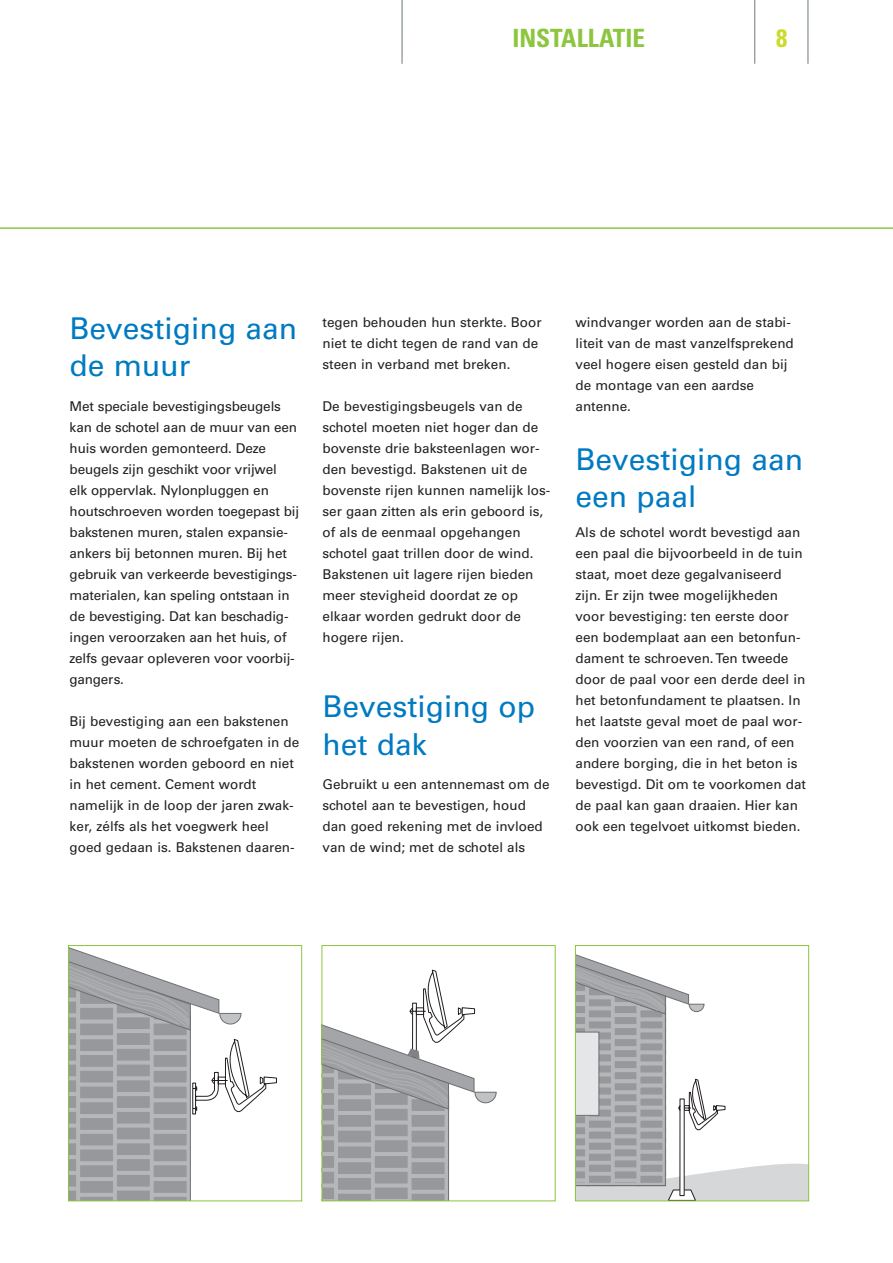
<style>
.page{position:relative;width:893px;height:1263px;background:#fff}
.page>*{position:absolute;margin:0;border:0;box-sizing:border-box;transform-origin:0 0}
.t1{font:30px/37.5px "Univers";color:#007ac2}
.t2{font:700 condensed 25.2px "Univers";color:#8cc63f}
.t3{font:700 condensed 25.2px "Univers";color:#cadb2a}
.t4{font:13.5px/21px "Univers";color:#231f20}
</style>
<div class="page">
<hr style="left:807px;top:0;width:1px;height:64px;background:#6d7980">
<hr style="left:754px;top:0;width:1px;height:64px;background:#6d7980">
<hr style="left:401px;top:0;width:1px;height:64px;background:#6d7980">
<hr style="left:0;top:227px;width:892px;height:2px;background:#8cc63f">
<svg style="left:68px;top:947px;width:209px;height:255px"></svg>
<div style="left:68px;top:945px;width:234px;height:256px;border:1px solid #8cc63f"></div>
<svg style="left:323px;top:970px;width:173px;height:229px"></svg>
<div style="left:321px;top:945px;width:234px;height:256px;border:1px solid #8cc63f"></div>
<svg style="left:577px;top:954px;width:230px;height:245px"></svg>
<div style="left:575px;top:945px;width:234px;height:256px;border:1px solid #8cc63f"></div>
<h2 class="t2" style="left:512px;top:29px;width:134px">INSTALLATIE</h2>
<h2 class="t3" style="left:776px;top:29px;width:13px">8</h2>
<h1 class="t1" style="left:70px;top:312px;width:229px">Bevestiging aan de muur</h1>
<p class="t4" style="left:70px;top:397px;width:231px">Met speciale bevestigingsbeugels kan de schotel aan de muur van een huis worden gemonteerd. Deze beugels zijn geschikt voor vrijwel<br>elk oppervlak. Nylonpluggen en houtschroeven worden toegepast bij bakstenen muren, stalen expansie&shy;ankers bij betonnen muren. Bij het gebruik van verkeerde bevestigings&shy;materialen, kan speling ontstaan in de bevestiging. Dat kan beschadig&shy;ingen veroorzaken aan het huis, of zelfs gevaar opleveren voor voorbij&shy;gangers.</p>
<p class="t4" style="left:70px;top:712px;width:231px">Bij bevestiging aan een bakstenen muur moeten de schroefgaten in de bakstenen worden geboord en niet in het cement. Cement wordt namelijk in de loop der jaren zwak&shy;ker, zélfs als het voegwerk heel goed gedaan is. Bakstenen daaren-</p>
<p class="t4" style="left:322px;top:313px;width:220px">tegen behouden hun sterkte. Boor niet te dicht tegen de rand van de steen in verband met breken.</p>
<p class="t4" style="left:322px;top:397px;width:229px">De bevestigingsbeugels van de schotel moeten niet hoger dan de bovenste drie baksteenlagen wor&shy;den bevestigd. Bakstenen uit de bovenste rijen kunnen namelijk los&shy;ser gaan zitten als erin geboord is, of als de eenmaal opgehangen schotel gaat trillen door de wind.<br>Bakstenen uit lagere rijen bieden meer stevigheid doordat ze op elkaar worden gedrukt door de hogere rijen.</p>
<h1 class="t1" style="left:322px;top:691px;width:214px">Bevestiging op het dak</h1>
<p class="t4" style="left:322px;top:775px;width:228px">Gebruikt u een antennemast om de schotel aan te bevestigen, houd dan goed rekening met de invloed van de wind; met de schotel als</p>
<p class="t4" style="left:575px;top:313px;width:220px">windvanger worden aan de stabi&shy;liteit van de mast vanzelfsprekend veel hogere eisen gesteld dan bij de montage van een aardse antenne.</p>
<h1 class="t1" style="left:575px;top:443px;width:229px">Bevestiging aan een paal</h1>
<p class="t4" style="left:575px;top:523px;width:232px">Als de schotel wordt bevestigd aan een paal die bijvoorbeeld in de tuin staat, moet deze gegalvaniseerd zijn. Er zijn twee mogelijkheden voor bevestiging: ten eerste door een bodemplaat aan een betonfun&shy;dament te schroeven. Ten tweede door de paal voor een derde deel in het betonfundament te plaatsen. In het laatste geval moet de paal wor&shy;den voorzien van een rand, of een andere borging, die in het beton is bevestigd. Dit om te voorkomen dat de paal kan gaan draaien. Hier kan ook een tegelvoet uitkomst bieden.</p>
</div>
